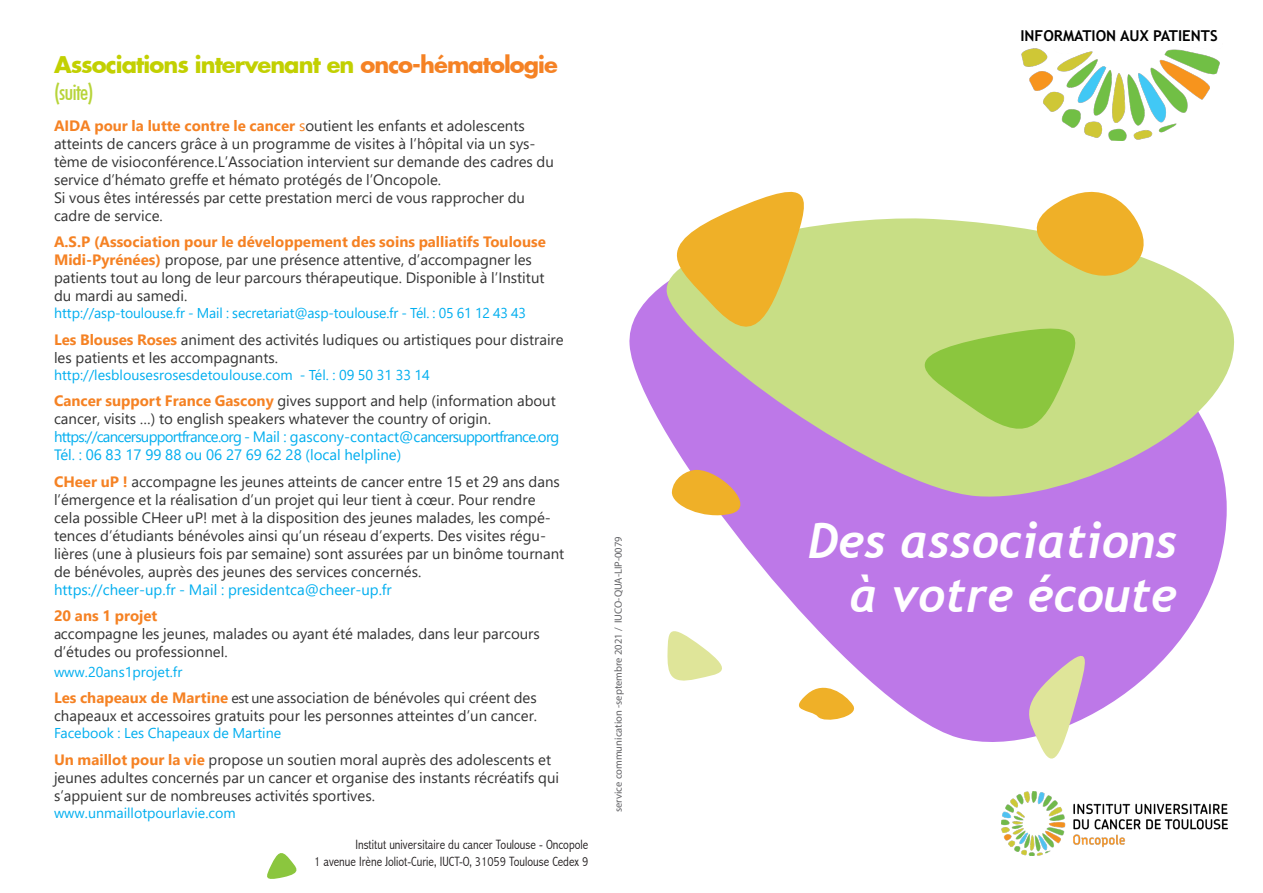
<style>
.page{position:relative;width:1263px;height:893px;background:#fff}
.page>*{position:absolute;margin:0;border:0;box-sizing:border-box;transform-origin:0 0}
.Titre1{font:italic 700 48px/54px "Trebuchet";color:#fff;text-align:right}
.Sous-titre_1{font:700 22.5px/27px "Futura";letter-spacing:-.04em;color:#c2d001}
.SurTexte{font:15px/18px "Segoe UI";color:#333}
.Texte{font:15px/18px "Segoe UI";color:#333}
.Contacts{font:15px/18px "Segoe UI";letter-spacing:-.05em;color:#00aeef}
.Contacts-2{font:15px "Segoe UI";color:#00aeef}
.t1{font:700 15px "Trebuchet MS";color:#000}
.SurTexte-2{font:700 15px "Segoe UI";color:#f58224}
.Contacts-3{font:14.25px "Segoe UI";color:#00aeef}
.Renseignements{font:300 condensed 13.5px "Abadi";color:#231f20}
.Références{font:10.5px "Myriad Pro";color:#636366}
.s1{color:#f58224}
.s2{font-family:"Futura BT";font-weight:500;font-stretch:condensed;color:#b7d439}
.s3{font-weight:700;color:#f58224}
.s4{font-size:14.25px}
</style>
<div class="page">
<svg style="left:629px;top:329px;width:598px;height:413px;fill:#bd78e8"></svg>
<svg style="left:658px;top:219px;width:577px;height:285px;background:#cab8bc"></svg>
<svg style="left:631px;top:191px;width:188px;height:163px"></svg>
<svg style="left:671px;top:470px;width:87px;height:50px;background:#e0a987"></svg>
<svg style="left:786px;top:679px;width:75px;height:45px"></svg>
<svg style="left:1005px;top:627px;width:88px;height:132px"></svg>
<svg style="left:656px;top:621px;width:89px;height:77px"></svg>
<svg style="left:875px;top:191px;width:278px;height:262px;background:#c8d97e"></svg>
<svg style="left:267px;top:853px;width:30px;height:26px"></svg>
<img style="left:1021px;top:48px;width:199px;height:93px">
<img style="left:1001px;top:792px;width:227px;height:63px">
<p class="Sous-titre_1" style="left:54px;top:50px;width:505px">Associations intervenant en <span class="s1">onco-hématologie </span><span class="s2">(suite)</span></p>
<p class="SurTexte" style="left:54px;top:115px;width:501px"><span class="s3">AIDA pour la lutte contre le cancer</span> <span class="s1">s</span>outient les enfants et adolescents atteints de cancers grâce à un programme de visites à l’hôpital via un sys&shy;tème de visioconférence.L’Association intervient sur demande des cadres du service d’hémato greffe et hémato protégés de l’Oncopole.</p>
<p class="Texte" style="left:54px;top:187px;width:473px">Si vous êtes intéressés par cette prestation merci de vous rapprocher du cadre de service.</p>
<p class="SurTexte" style="left:54px;top:231px;width:493px"><span class="s3">A.S.P (Association pour le développement des soins palliatifs Toulouse Midi-Pyrénées)</span> propose, par une présence attentive, d’accompagner les patients tout au long de leur parcours thérapeutique. Disponible à l’Institut du mardi au samedi.</p>
<p class="Contacts-3" style="left:54px;top:300px;width:474px">http://asp-toulouse.fr - Mail : secretariat@asp-toulouse.fr - Tél. : 05 61 12 43 43</p>
<p class="SurTexte" style="left:54px;top:329px;width:511px"><span class="s3">Les Blouses Roses</span> animent des activités ludiques ou artistiques pour distraire les patients et les accompagnants.</p>
<p class="Contacts-3" style="left:54px;top:361px;width:377px">http://lesblousesrosesdetoulouse.com - Tél. : 09 50 31 33 14</p>
<p class="SurTexte" style="left:54px;top:391px;width:503px"><span class="s3">Cancer support France Gascony</span> gives support and help (information about cancer, visits …) to english speakers whatever the country of origin.</p>
<p class="Contacts" style="left:54px;top:427px;width:507px">https://cancersupportfrance.org - Mail : gascony-contact@cancersupportfrance.org<br>Tél. : 06 83 17 99 88 ou 06 27 69 62 28 (local helpline)</p>
<p class="SurTexte" style="left:54px;top:471px;width:512px"><span class="s3">CHeer uP !</span> accompagne les jeunes atteints de cancer entre 15 et 29 ans dans l’émergence et la réalisation d’un projet qui leur tient à cœur. Pour rendre cela possible CHeer uP! met à la disposition des jeunes malades, les compé&shy;tences d’étudiants bénévoles ainsi qu’un réseau d’experts. Des visites régu&shy;lières (une à plusieurs fois par semaine) sont assurées par un binôme tournant de bénévoles, auprès des jeunes des services concernés.</p>
<p class="Contacts-2" style="left:54px;top:575px;width:339px">https://cheer-up.fr - Mail : presidentca@cheer-up.fr</p>
<p class="SurTexte-2" style="left:54px;top:602px;width:105px">20 ans 1 projet</p>
<p class="Texte" style="left:54px;top:624px;width:487px"><span class="s4">a</span>ccompagne les jeunes, malades ou ayant été malades, dans leur parcours d’études ou professionnel.</p>
<p class="Contacts-3" style="left:54px;top:658px;width:130px">www.20ans1projet.fr</p>
<p class="SurTexte" style="left:54px;top:687px;width:485px"><span class="s3">Les chapeaux de Martine</span> <span class="s4">est une a</span>ssociation de bénévoles qui créent des chapeaux et accessoires gratuits pour les personnes atteintes d’un cancer.</p>
<p class="Contacts-3" style="left:54px;top:720px;width:229px">Facebook : Les Chapeaux de Martine</p>
<p class="SurTexte" style="left:54px;top:749px;width:507px"><span class="s3">Un maillot pour la vie</span> propose un soutien moral auprès des adolescents et jeunes adultes concernés par un cancer et organise des instants récréatifs qui s’appuient sur de nombreuses activités sportives.</p>
<p class="Contacts-3" style="left:54px;top:799px;width:183px">www.unmaillotpourlavie.com</p>
<p class="Renseignements" style="left:355px;top:837px;width:234px">Institut universitaire du cancer Toulouse - Oncopole</p>
<p class="Renseignements" style="left:314px;top:853px;width:276px">1 avenue Irène Joliot-Curie, IUCT-O, 31059 Toulouse Cedex 9</p>
<p class="Références" style="left:612px;top:812px;width:277px;rotate:-90deg">service communication -septembre 2021 / IUCO-QUA-LIP-0079</p>
<p class="t1" style="left:1020px;top:26px;width:199px">INFORMATION AUX PATIENTS</p>
<p class="Titre1" style="left:808px;top:514px;width:370px">Des associations à votre écoute</p>
</div>
